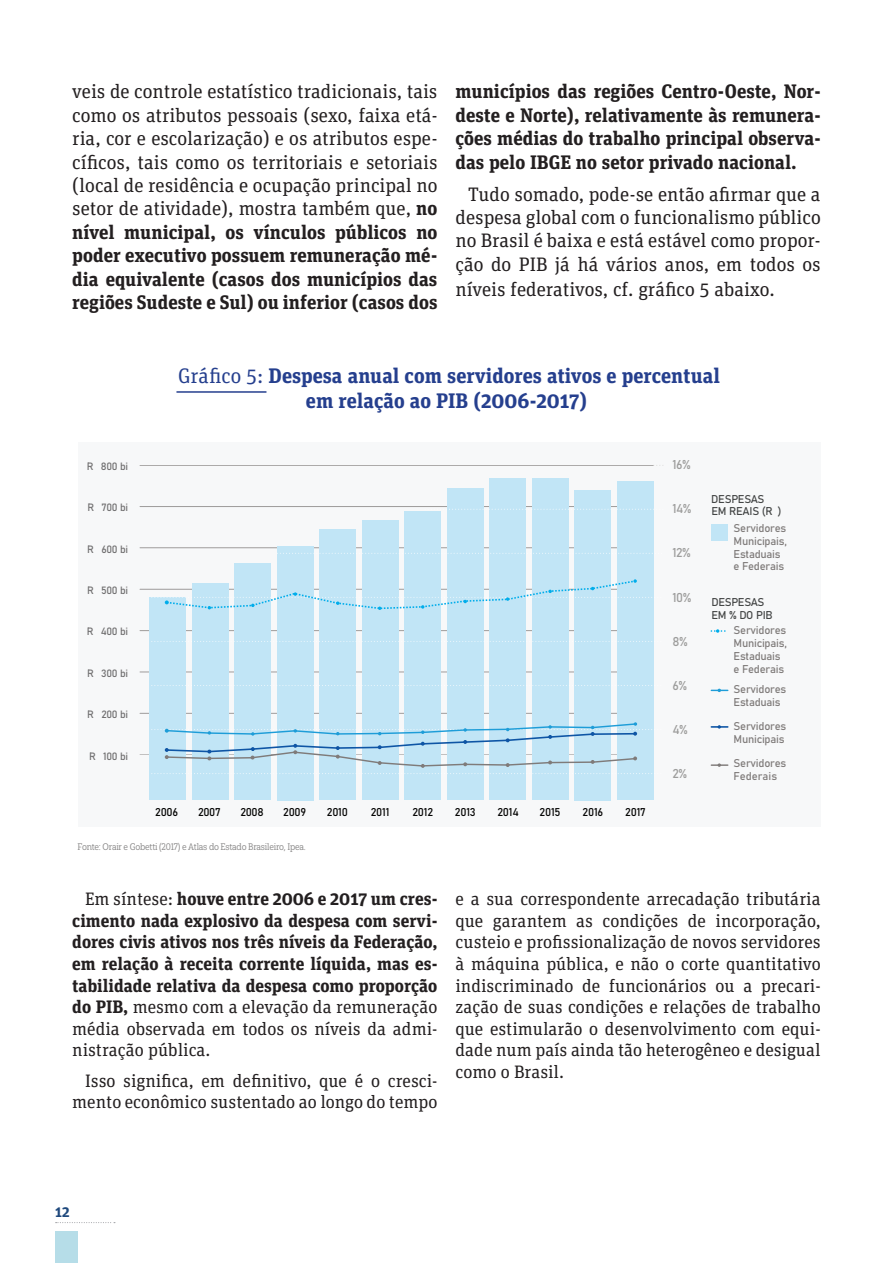
<style>
.page{position:relative;width:893px;height:1263px;background:#fff}
.page>*{position:absolute;margin:0;border:0;box-sizing:border-box;transform-origin:0 0}
.titulo_txt2{font:700 21px/25.2px "Unit Slab Pro";color:#253f8e;text-align:center}
.texto_2{font:19.5px/23.4px "Unit Slab Pro";color:#231f20;text-align:justify}
.texto_2-2{font:700 19.5px/23.4px "Unit Slab Pro";color:#231f20;text-align:justify}
.texto_2-3{font:18px/21.6px "Unit Slab Pro";color:#231f20;text-align:right}
.texto_2-4{font:700 18px/21.6px "Unit Slab Pro";color:#231f20;text-align:justify}
.t1{font:700 15px "Unit Slab Pro";color:#1f497d}
.t2{font:12.6px "Bahnschrift";letter-spacing:-.04em;color:#9d9d9c}
.t3{font:11.25px/12.8px "Bahnschrift";letter-spacing:-.02em;color:#7f7b7a}
.t4{font:11.25px "Bahnschrift";letter-spacing:-.02em;color:#050504}
.t5{font:11.25px/12.8px "Bahnschrift";letter-spacing:-.03em;color:#434545}
.t6{font:10.5px "Bahnschrift";letter-spacing:-.02em;color:#706f70}
.t7{font:9.6px "Yorkten Slab Con Reg";letter-spacing:-.02em;color:#888787}
.s1{font-weight:700}
.s2{font-weight:400}
</style>
<div class="page">
<svg style="left:56px;top:1222px;width:59px;height:1px"></svg>
<div style="left:55px;top:1231px;width:23px;height:32px;background:#b6dde8"></div>
<div style="left:79px;top:442px;width:742px;height:385px;background:#f7f8f9"></div>
<hr style="left:140px;top:754px;width:514px;height:1px;background:#7f7b7a">
<hr style="left:140px;top:713px;width:514px;height:1px;background:#7f7b7a">
<hr style="left:140px;top:672px;width:514px;height:1px;background:#7f7b7a">
<hr style="left:140px;top:630px;width:514px;height:1px;background:#7f7b7a">
<hr style="left:140px;top:589px;width:514px;height:1px;background:#7f7b7a">
<hr style="left:140px;top:506px;width:514px;height:1px;background:#7f7b7a">
<hr style="left:140px;top:465px;width:514px;height:1px;background:#7f7b7a">
<hr style="left:140px;top:547px;width:514px;height:1px;background:#7f7b7a">
<div style="left:150px;top:597px;width:36px;height:203px;background:#c1e5f6"></div>
<div style="left:192px;top:583px;width:36px;height:217px;background:#c1e5f6"></div>
<div style="left:235px;top:563px;width:36px;height:237px;background:#c1e5f6"></div>
<div style="left:277px;top:546px;width:36px;height:254px;background:#c1e5f6"></div>
<div style="left:320px;top:529px;width:36px;height:271px;background:#c1e5f6"></div>
<div style="left:362px;top:520px;width:36px;height:280px;background:#c1e5f6"></div>
<div style="left:405px;top:511px;width:36px;height:289px;background:#c1e5f6"></div>
<div style="left:447px;top:488px;width:36px;height:312px;background:#c1e5f6"></div>
<div style="left:490px;top:479px;width:36px;height:321px;background:#c1e5f6"></div>
<div style="left:532px;top:479px;width:36px;height:321px;background:#c1e5f6"></div>
<div style="left:575px;top:490px;width:36px;height:310px;background:#c1e5f6"></div>
<div style="left:617px;top:481px;width:36px;height:319px;background:#c1e5f6"></div>
<svg style="left:152px;top:685px;width:502px;height:1px"></svg>
<svg style="left:152px;top:641px;width:502px;height:1px"></svg>
<svg style="left:449px;top:509px;width:205px;height:1px"></svg>
<svg style="left:277px;top:553px;width:377px;height:1px"></svg>
<svg style="left:152px;top:722px;width:502px;height:52px"></svg>
<svg style="left:152px;top:579px;width:502px;height:31px"></svg>
<svg style="left:711px;top:629px;width:15px;height:4px"></svg>
<svg style="left:711px;top:689px;width:17px;height:3px"></svg>
<svg style="left:711px;top:725px;width:17px;height:4px"></svg>
<svg style="left:711px;top:763px;width:17px;height:4px"></svg>
<div style="left:711px;top:524px;width:17px;height:17px;background:#c1e5f6"></div>
<hr style="left:176px;top:391px;width:90px;height:2px;background:#253f8e">
<p class="texto_2" style="left:72px;top:79px;width:367px">veis de controle estatístico tradicionais, tais como os atributos pessoais (sexo, faixa etá&shy;ria, cor e escolarização) e os atributos espe&shy;cíficos, tais como os territoriais e setoriais (local de residência e ocupação principal no setor de atividade), mostra também que, <span class="s1">no nível municipal, os vínculos públicos no poder executivo possuem remuneração mé&shy;dia equivalente (casos dos municípios das regiões Sudeste e Sul) ou inferior (casos dos</span></p>
<p class="texto_2-2" style="left:455px;top:79px;width:367px">municípios das regiões Centro-Oeste, Nor&shy;deste e Norte), relativamente às remunera&shy;ções médias do trabalho principal observa&shy;das pelo IBGE no setor privado nacional.</p>
<p class="texto_2" style="left:455px;top:181px;width:367px;text-indent:13px">Tudo somado, pode-se então afirmar que a despesa global com o funcionalismo público no Brasil é baixa e está estável como propor&shy;ção do PIB já há vários anos, em todos os</p>
<p class="texto_2" style="left:455px;top:277px;width:321px">níveis federativos, cf. gráfico 5 abaixo.</p>
<p class="t6" style="left:87px;top:460px;width:43px">R 800 bi</p>
<p class="t6" style="left:87px;top:501px;width:42px">R 700 bi</p>
<p class="t6" style="left:87px;top:542px;width:42px">R 600 bi</p>
<p class="t6" style="left:87px;top:584px;width:43px">R 500 bi</p>
<p class="t6" style="left:87px;top:625px;width:43px">R 400 bi</p>
<p class="t6" style="left:87px;top:666px;width:43px">R 300 bi</p>
<p class="t6" style="left:87px;top:708px;width:42px">R 200 bi</p>
<p class="t6" style="left:89px;top:749px;width:41px">R 100 bi</p>
<p class="titulo_txt2" style="left:178px;top:362px;width:543px"><span class="s2">Gráfico 5:</span> Despesa anual com servidores ativos e percentual em relação ao PIB (2006-2017)</p>
<p class="t4" style="left:155px;top:804px;width:24px">2006</p>
<p class="t4" style="left:198px;top:804px;width:24px">2007</p>
<p class="t4" style="left:240px;top:804px;width:25px">2008</p>
<p class="t4" style="left:283px;top:804px;width:24px">2009</p>
<p class="t4" style="left:327px;top:804px;width:23px">2010</p>
<p class="t4" style="left:371px;top:804px;width:20px">2011</p>
<p class="t4" style="left:412px;top:804px;width:22px">2012</p>
<p class="t4" style="left:455px;top:804px;width:22px">2013</p>
<p class="t4" style="left:497px;top:804px;width:23px">2014</p>
<p class="t4" style="left:540px;top:805px;width:23px">2015</p>
<p class="t4" style="left:582px;top:805px;width:22px">2016</p>
<p class="t4" style="left:625px;top:805px;width:22px">2017</p>
<p class="t2" style="left:672px;top:457px;width:20px">16%</p>
<p class="t2" style="left:672px;top:501px;width:21px">14%</p>
<p class="t2" style="left:672px;top:545px;width:20px">12%</p>
<p class="t2" style="left:672px;top:589px;width:20px">10%</p>
<p class="t2" style="left:672px;top:633px;width:17px">8%</p>
<p class="t2" style="left:672px;top:677px;width:16px">6%</p>
<p class="t2" style="left:672px;top:721px;width:17px">4%</p>
<p class="t2" style="left:672px;top:765px;width:16px">2%</p>
<p class="t5" style="left:711px;top:492px;width:72px">DESPESAS<br>EM REAIS (R )</p>
<p class="t3" style="left:734px;top:522px;width:55px">Servidores<br>Municipais,<br>Estaduais e Federais</p>
<p class="t5" style="left:711px;top:595px;width:63px">DESPESAS<br>EM % DO PIB</p>
<p class="t3" style="left:734px;top:624px;width:55px">Servidores<br>Municipais,<br>Estaduais e Federais</p>
<p class="t3" style="left:734px;top:683px;width:54px">Servidores<br>Estaduais</p>
<p class="t3" style="left:734px;top:720px;width:54px">Servidores<br>Municipais</p>
<p class="t3" style="left:734px;top:757px;width:54px">Servidores<br>Federais</p>
<p class="t7" style="left:77px;top:841px;width:230px">Fonte: Orair e Gobetti (2017) e Atlas do Estado Brasileiro, Ipea.</p>
<p class="texto_2-4" style="left:72px;top:887px;width:367px;text-indent:13px"><span class="s2">Em síntese:</span> houve entre 2006 e 2017 um cres&shy;cimento nada explosivo da despesa com servi&shy;dores civis ativos nos três níveis da Federação, em relação à receita corrente líquida, mas es&shy;tabilidade relativa da despesa como proporção do PIB, <span class="s2">mesmo com a elevação da remuneração média observada em todos os níveis da admi&shy;nistração pública.</span></p>
<p class="texto_2-3" style="left:72px;top:1069px;width:367px">Isso significa, em definitivo, que é o cresci&shy;mento econômico sustentado ao longo do tempo</p>
<p class="texto_2-3" style="left:455px;top:887px;width:367px;text-align:justify">e a sua correspondente arrecadação tributária que garantem as condições de incorporação, custeio e profissionalização de novos servidores à máquina pública, e não o corte quantitativo indiscriminado de funcionários ou a precari&shy;zação de suas condições e relações de trabalho que estimularão o desenvolvimento com equi&shy;dade num país ainda tão heterogêneo e desigual como o Brasil.</p>
<p class="t1" style="left:55px;top:1201px;width:16px">12</p>
</div>
